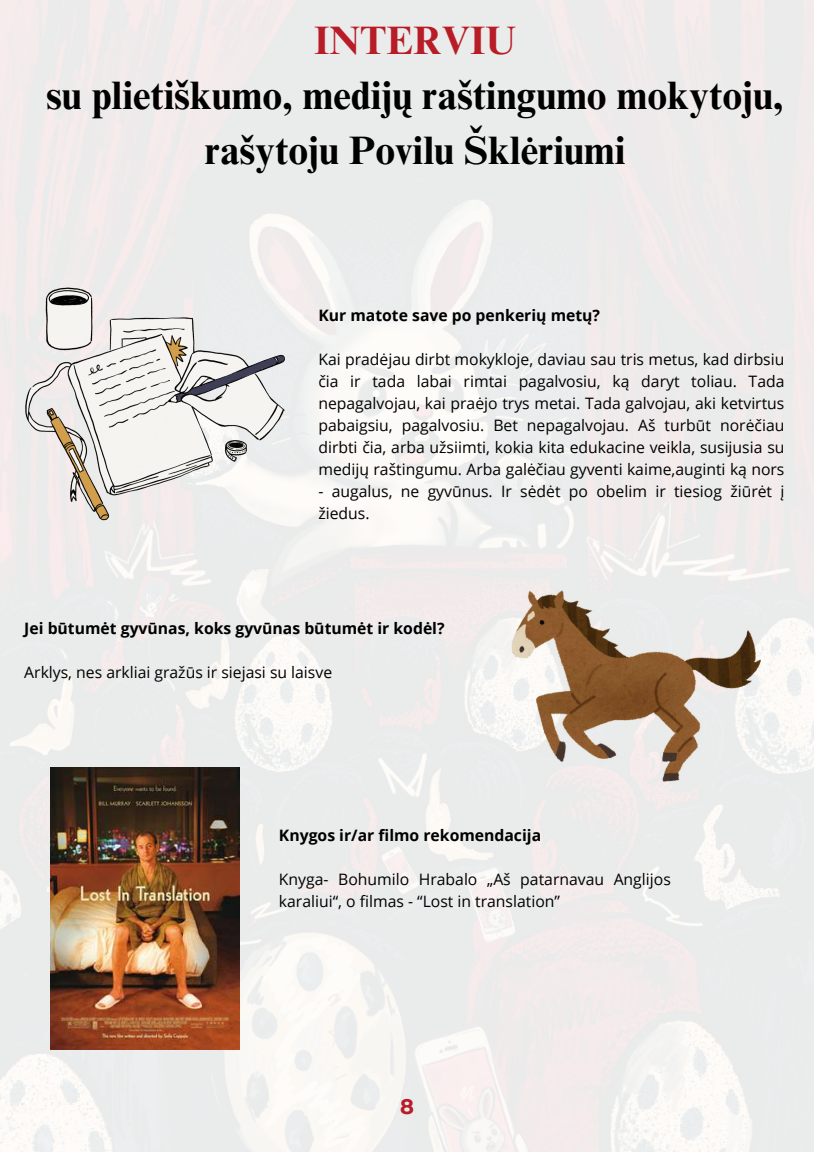
<style>
.page{position:relative;width:814px;height:1152px;background:#fff}
.page>*{position:absolute;margin:0;border:0;box-sizing:border-box;transform-origin:0 0}
.t1{font:700 39.75px/55.1px "Times NRMT Pro";color:#000;text-align:center}
.t2{font:700 39.75px "Times NRMT Pro";color:#b81c26}
.t3{font:700 21px "Montserrat";color:#b81c26}
.t4{font:15.75px/21.9px "Open Sans";color:#000}
.t5{font:700 15.75px "Open Sans";color:#000}
</style>
<div class="page">
<img style="left:0;top:0;width:814px;height:1152px">
<img style="left:511px;top:590px;width:250px;height:191px">
<img style="left:51px;top:767px;width:188px;height:282px">
<svg style="left:24px;top:287px;width:261px;height:233px;fill:#f2eced"></svg>
<h1 class="t2" style="left:314px;top:25px;width:204px">INTERVIU</h1>
<h1 class="t1" style="left:47px;top:73px;width:738px">su plietiškumo, medijų raštingumo mokytoju, rašytoju Povilu Šklėriumi</h1>
<p class="t5" style="left:318px;top:305px;width:283px">Kur matote save po penkerių metų?</p>
<p class="t4" style="left:318px;top:348px;width:468px;text-align:justify">Kai pradėjau dirbt mokykloje, daviau sau tris metus, kad dirbsiu čia ir tada labai rimtai pagalvosiu, ką daryt toliau. Tada nepagalvojau, kai praėjo trys metai. Tada galvojau, aki ketvirtus pabaigsiu, pagalvosiu. Bet nepagalvojau. Aš turbūt norėčiau dirbti čia, arba užsiimti, kokia kita edukacine veikla, susijusia su medijų raštingumu. Arba galėčiau gyventi kaime,auginti ką nors</p>
<p class="t4" style="left:318px;top:480px;width:468px">- augalus, ne gyvūnus. Ir sėdėt po obelim ir tiesiog žiūrėt į žiedus.</p>
<p class="t5" style="left:24px;top:617px;width:422px">Jei būtumėt gyvūnas, koks gyvūnas būtumėt ir kodėl?</p>
<p class="t4" style="left:24px;top:661px;width:309px">Arklys, nes arkliai gražūs ir siejasi su laisve</p>
<p class="t5" style="left:279px;top:825px;width:264px">Knygos ir/ar filmo rekomendacija</p>
<p class="t4" style="left:279px;top:868px;width:393px">Knyga- Bohumilo Hrabalo „Aš patarnavau Anglijos karaliui“, o filmas - “Lost in translation”</p>
<h2 class="t3" style="left:400px;top:1093px;width:15px">8</h2>
</div>
